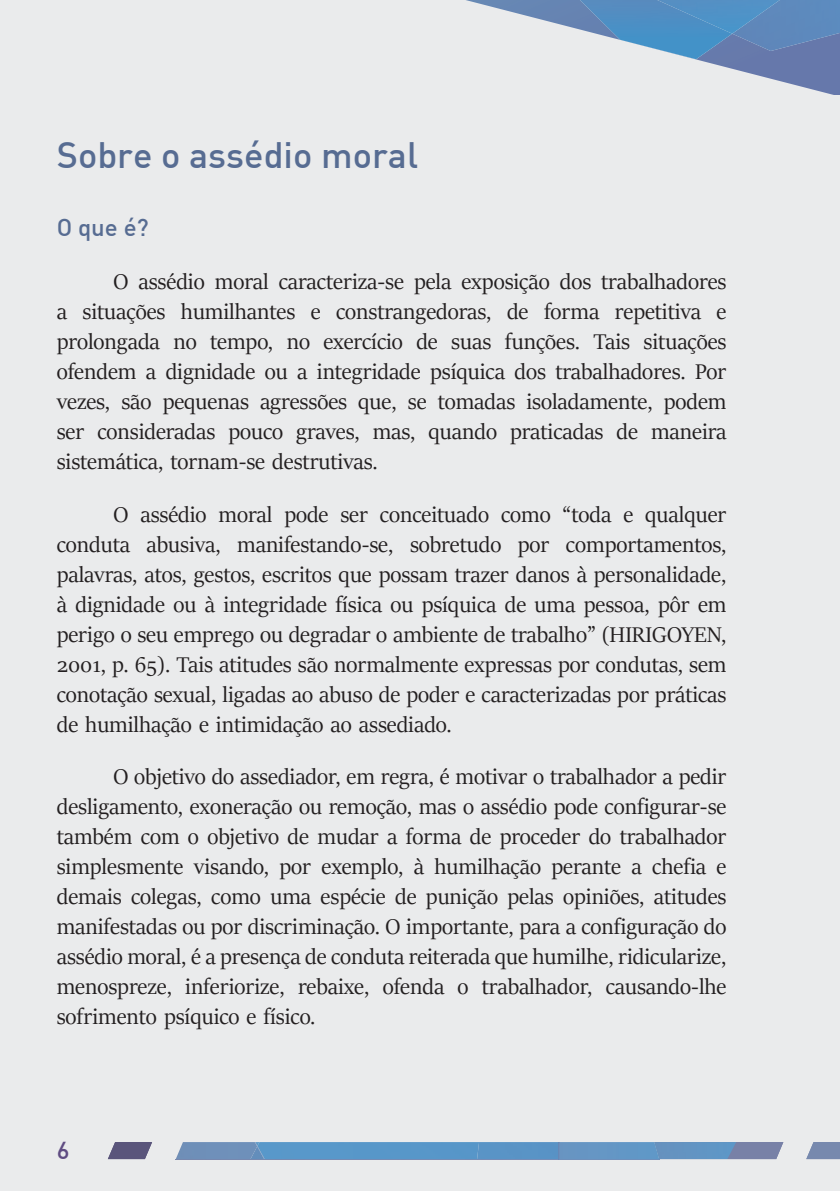
<style>
.page{position:relative;width:840px;height:1191px;background:#fff}
.page>*{position:absolute;margin:0;border:0;box-sizing:border-box;transform-origin:0 0}
.t1{font:500 36px "DIN";color:#576c92}
.t2{font:24px/30px "Sitka Banner";color:#231f20;text-align:justify}
.t3{font:500 24px "DIN";color:#576c92}
.t4{font:500 24px "DIN";color:#5f4c82}
</style>
<div class="page">
<div style="left:0;top:0;width:839px;height:1191px;background:#eaebec"></div>
<svg style="left:466px;top:0;width:373px;height:95px"></svg>
<img style="left:579px;top:0;width:152px;height:59px">
<img style="left:731px;top:0;width:108px;height:51px">
<img style="left:657px;top:0;width:122px;height:34px">
<svg style="left:806px;top:1142px;width:33px;height:17px"></svg>
<svg style="left:735px;top:1142px;width:48px;height:17px"></svg>
<hr style="left:558px;top:1159px;width:100px;height:1px;background:#6e8fbb">
<img style="left:654px;top:1142px;width:81px;height:17px">
<svg style="left:176px;top:1142px;width:383px;height:18px;background:#5f95c4"></svg>
<svg style="left:108px;top:1142px;width:44px;height:17px"></svg>
<h1 class="t1" style="left:57px;top:132px;width:363px">Sobre o assédio moral</h1>
<p class="t3" style="left:57px;top:212px;width:94px">O que é?</p>
<p class="t2" style="left:57px;top:265px;width:671px;text-indent:57px">O assédio moral caracteriza-se pela exposição dos trabalhadores a situações humilhantes e constrangedoras, de forma repetitiva e prolongada no tempo, no exercício de suas funções. Tais situações ofendem a dignidade ou a integridade psíquica dos trabalhadores. Por vezes, são pequenas agressões que, se tomadas isoladamente, podem ser consideradas pouco graves, mas, quando praticadas de maneira sistemática, tornam-se destrutivas.</p>
<p class="t2" style="left:57px;top:498px;width:670px;text-indent:57px">O assédio moral pode ser conceituado como “toda e qualquer conduta abusiva, manifestando-se, sobretudo por comportamentos, palavras, atos, gestos, escritos que possam trazer danos à personalidade, à dignidade ou à integridade física ou psíquica de uma pessoa, pôr em perigo o seu emprego ou degradar o ambiente de trabalho” (HIRIGOYEN, 2001, p. 65). Tais atitudes são normalmente expressas por condutas, sem conotação sexual, ligadas ao abuso de poder e caracterizadas por práticas de humilhação e intimidação ao assediado.</p>
<p class="t2" style="left:57px;top:761px;width:671px;text-indent:57px">O objetivo do assediador, em regra, é motivar o trabalhador a pedir desligamento, exoneração ou remoção, mas o assédio pode configurar-se também com o objetivo de mudar a forma de proceder do trabalhador simplesmente visando, por exemplo, à humilhação perante a chefia e demais colegas, como uma espécie de punição pelas opiniões, atitudes manifestadas ou por discriminação. O importante, para a configuração do assédio moral, é a presença de conduta reiterada que humilhe, ridicularize, menospreze, inferiorize, rebaixe, ofenda o trabalhador, causando-lhe sofrimento psíquico e físico.</p>
<p class="t4" style="left:57px;top:1135px;width:14px">6</p>
</div>
